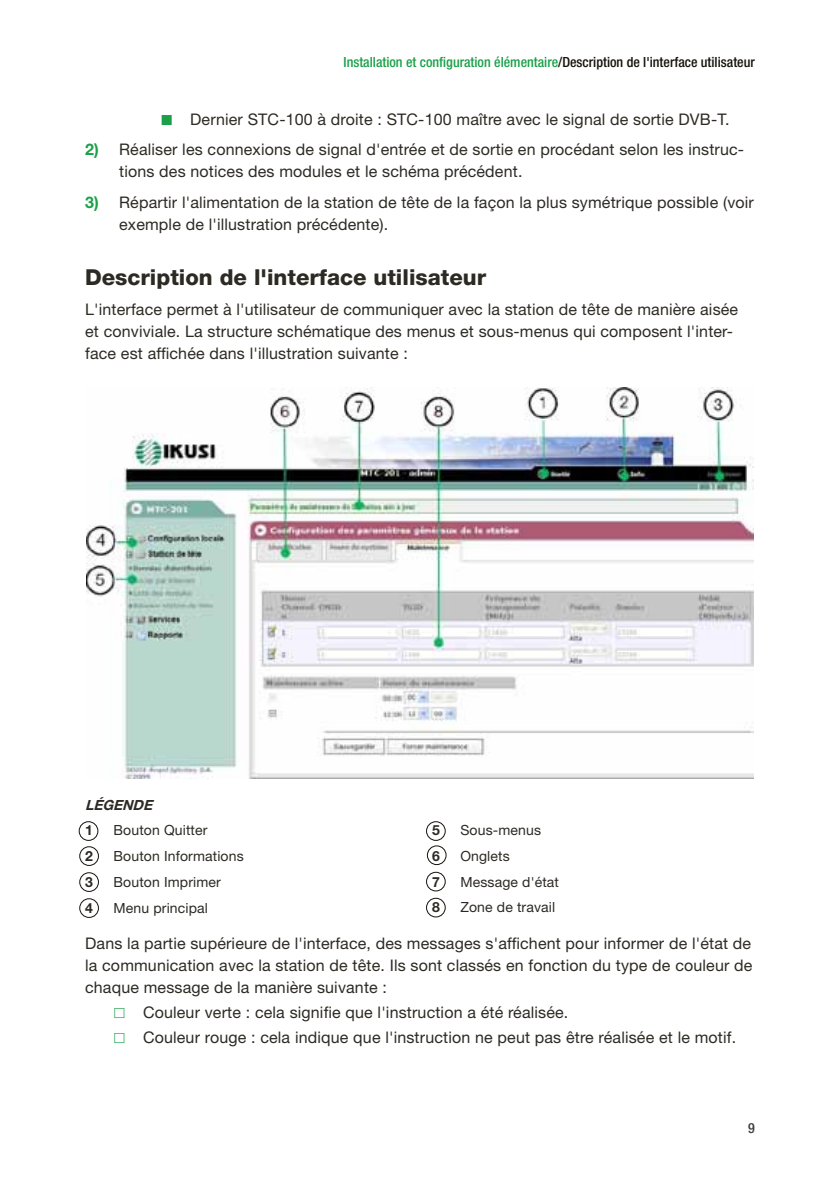
<style>
.page{position:relative;width:840px;height:1191px;background:#fff}
.page>*{position:absolute;margin:0;border:0;box-sizing:border-box;transform-origin:0 0}
.t1{font:800 22px "Helvetica Neue LT Std";color:#2c2a23}
.t2{font:16px/22px "Helvetica Neue LT Std";letter-spacing:.01em;color:#2c2a23}
.t3{font:14px "Helvetica Neue LT Std";letter-spacing:.01em;color:#2c2a23}
.t4{font:500 condensed 14px "Helvetica Neue LT Std";color:#1aa048}
.t5{font:700 14px "Helvetica Neue LT Std";color:#2c2a23}
.t6{font:italic 700 14px "Helvetica Neue LT Std";color:#2c2a23}
.t7{font:500 condensed 14px "Helvetica Neue LT Std";color:#3e3d40}
.s1{color:#15120a}
.s2{font-weight:700;color:#1aa048}
</style>
<div class="page">
<img style="left:86px;top:387px;width:667px;height:391px">
<div style="left:79px;top:821px;width:19px;height:19px;border:1px solid #15120a;border-radius:50%"></div>
<div style="left:79px;top:846px;width:20px;height:19px;border:1px solid #15120a;border-radius:50%"></div>
<div style="left:79px;top:872px;width:20px;height:19px;border:1px solid #15120a;border-radius:50%"></div>
<div style="left:79px;top:898px;width:20px;height:19px;border:1px solid #15120a;border-radius:50%"></div>
<div style="left:426px;top:821px;width:19px;height:19px;border:1px solid #15120a;border-radius:50%"></div>
<div style="left:427px;top:845px;width:19px;height:20px;border:1px solid #15120a;border-radius:50%"></div>
<div style="left:426px;top:872px;width:19px;height:19px;border:1px solid #15120a;border-radius:50%"></div>
<div style="left:426px;top:898px;width:19px;height:19px;border:1px solid #15120a;border-radius:50%"></div>
<p class="t4" style="left:343px;top:53px;width:412px">Installation et configuration élémentaire<span class="s1">/Description de l'interface utilisateur</span></p>
<p class="t2" style="left:190px;top:108px;width:540px">Dernier STC-100 à droite : STC-100 maître avec le signal de sortie DVB-T.</p>
<p class="t2" style="left:119px;top:138px;width:626px;text-indent:-34px"><span class="s2">2)</span> Réaliser les connexions de signal d'entrée et de sortie en procédant selon les instruc&shy;tions des notices des modules et le schéma précédent.</p>
<p class="t2" style="left:119px;top:191px;width:636px;text-indent:-34px"><span class="s2">3)</span> Répartir l'alimentation de la station de tête de la façon la plus symétrique possible (voir exemple de l'illustration précédente).</p>
<h1 class="t1" style="left:85px;top:264px;width:402px">Description de l'interface utilisateur</h1>
<p class="t2" style="left:85px;top:298px;width:654px">L'interface permet à l'utilisateur de communiquer avec la station de tête de manière aisée et conviviale. La structure schématique des menus et sous-menus qui composent l'inter&shy;face est affichée dans l'illustration suivante :</p>
<p class="t6" style="left:85px;top:796px;width:73px">LÉGENDE</p>
<p class="t5" style="left:85px;top:822px;width:9px">1</p>
<p class="t3" style="left:113px;top:822px;width:95px">Bouton Quitter</p>
<p class="t5" style="left:85px;top:847px;width:9px">2</p>
<p class="t3" style="left:113px;top:848px;width:132px">Bouton Informations</p>
<p class="t5" style="left:85px;top:873px;width:9px">3</p>
<p class="t3" style="left:113px;top:873px;width:109px">Bouton Imprimer</p>
<p class="t5" style="left:85px;top:899px;width:9px">4</p>
<p class="t3" style="left:113px;top:899px;width:96px">Menu principal</p>
<p class="t5" style="left:432px;top:821px;width:9px">5</p>
<p class="t3" style="left:460px;top:822px;width:82px">Sous-menus</p>
<p class="t5" style="left:432px;top:847px;width:9px">6</p>
<p class="t3" style="left:460px;top:847px;width:51px">Onglets</p>
<p class="t5" style="left:432px;top:873px;width:9px">7</p>
<p class="t3" style="left:460px;top:873px;width:100px">Message d'état</p>
<p class="t5" style="left:432px;top:898px;width:9px">8</p>
<p class="t3" style="left:460px;top:899px;width:96px">Zone de travail</p>
<p class="t2" style="left:85px;top:932px;width:668px;text-align:justify">Dans la partie supérieure de l'interface, des messages s'affichent pour informer de l'état de la communication avec la station de tête. Ils sont classés en fonction du type de couleur de chaque message de la manière suivante :</p>
<p class="t2" style="left:143px;top:999px;width:594px;line-height:24.8px">Couleur verte : cela signifie que l'instruction a été réalisée.<br>Couleur rouge : cela indique que l'instruction ne peut pas être réalisée et le motif.</p>
<p class="t7" style="left:747px;top:1119px;width:8px">9</p>
</div>
